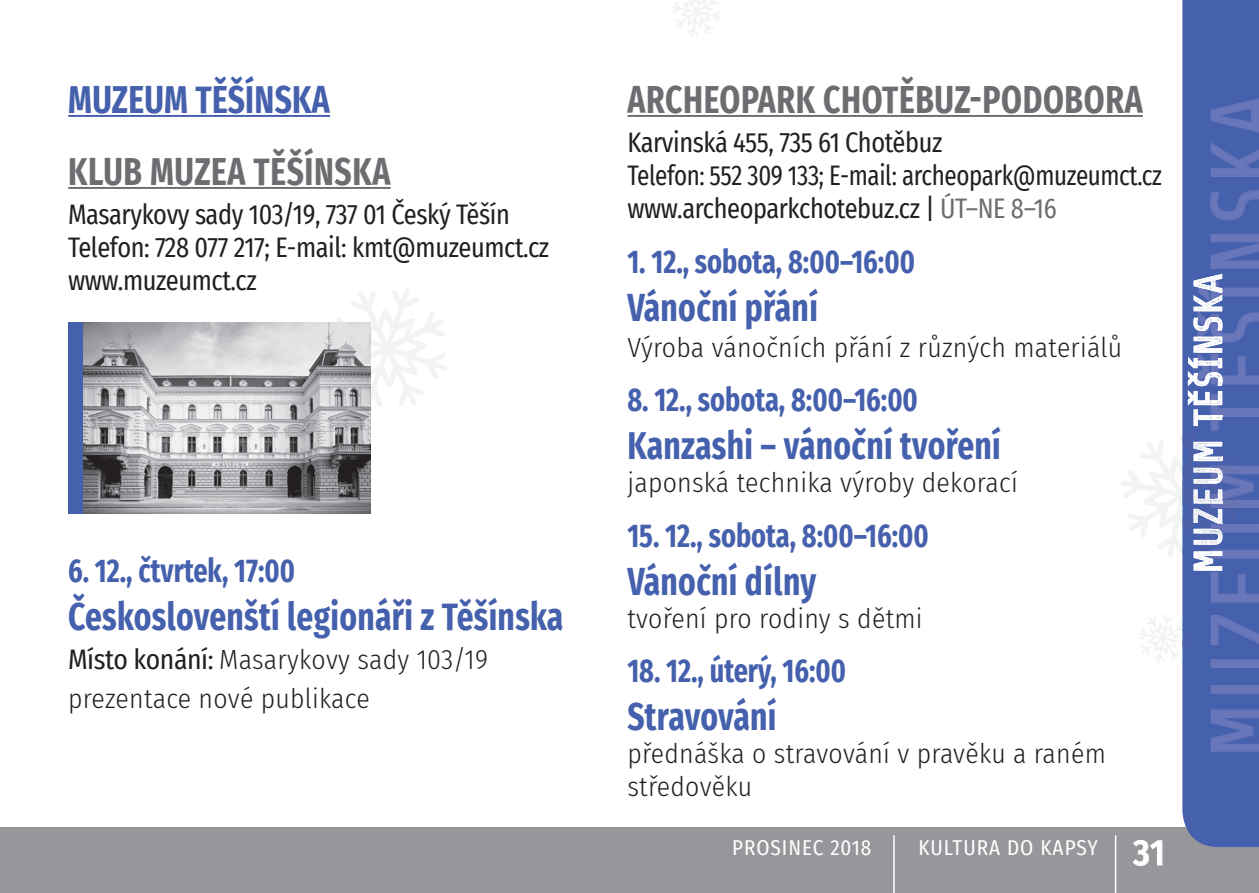
<style>
.page{position:relative;width:1259px;height:893px;background:#fff}
.page>*{position:absolute;margin:0;border:0;box-sizing:border-box;transform-origin:0 0}
.t1{font:90px "Share";letter-spacing:.02em;color:#6976b9}
.t2{font:700 39px "Fira Sans Condensed";letter-spacing:.01em;color:#4560ac;scale:.85 1}
.t3{font:700 39px "Fira Sans Condensed";letter-spacing:.02em;color:#6c6d70;scale:.85 1}
.t4{font:39px "Share";letter-spacing:.04em;color:#fff}
.t5{font:39px "Share";color:#f2f3f4}
.t6{font:700 33px "Fira Sans Condensed";color:#4560ac;scale:.85 1}
.t7{font:27.6px/33px "Fira Sans Condensed";letter-spacing:-.015em;color:#231f20;scale:.95 1}
.t8{font:300 27.6px/33px "Fira Sans Condensed";letter-spacing:.01em;color:#231f20}
.t9{font:21px "Fira Sans Condensed";letter-spacing:.05em;color:#fff}
.s1{font-weight:400}
.s2{color:#6c6d70}
.s3{font-weight:500;font-size:36px}
.s4{color:#6b75b3}
.s5{color:#f2f3f4}
</style>
<div class="page">
<div style="left:0;top:827px;width:1259px;height:66px;background:#95979a"></div>
<hr style="left:1114px;top:835px;width:2px;height:58px;background:#fff">
<hr style="left:893px;top:835px;width:1px;height:58px;background:#fff">
<svg style="left:337px;top:289px;width:110px;height:119px"></svg>
<hr style="left:627px;top:115px;width:515px;height:2px;background:#6c6d70">
<div style="left:1182px;top:0;width:77px;height:847px;background:#4560ac"></div>
<img style="left:83px;top:322px;width:287px;height:191px">
<div style="left:68px;top:322px;width:15px;height:192px;background:#4560ac"></div>
<hr style="left:68px;top:115px;width:262px;height:2px;background:#4560ac">
<hr style="left:68px;top:187px;width:323px;height:2px;background:#6c6d70">
<svg style="left:1120px;top:95px;width:139px;height:657px"></svg>
<svg style="left:672px;top:0;width:49px;height:36px"></svg>
<h2 class="t2" style="left:68px;top:77px;width:309px">MUZEUM TĚŠÍNSKA</h2>
<h2 class="t3" style="left:68px;top:149px;width:380px">KLUB MUZEA TĚŠÍNSKA</h2>
<p class="t7" style="left:68px;top:198px;width:508px">Masarykovy sady 103/19, 737 01 Český Těšín<br>Telefon: 728 077 217; E-mail: kmt@muzeumct.cz www.muzeumct.cz</p>
<p class="t6" style="left:68px;top:551px;width:269px">6. 12., čtvrtek, 17:00</p>
<h2 class="t2" style="left:68px;top:594px;width:584px">Českoslovenští legionáři z Těšínska</h2>
<p class="t8" style="left:68px;top:640px;width:421px;line-height:39px"><span class="s1">Místo konání:</span> Masarykovy sady 103/19 prezentace nové publikace</p>
<h2 class="t3" style="left:627px;top:77px;width:607px">ARCHEOPARK CHOTĚBUZ-PODOBORA</h2>
<p class="t7" style="left:627px;top:126px;width:564px">Karvinská 455, 735 61 Chotěbuz<br>Telefon: 552 309 133; E-mail: archeopark@muzeumct.cz www.archeoparkchotebuz.cz | <span class="s2">ÚT–NE 8–16</span></p>
<p class="t6" style="left:627px;top:242px;width:340px">1. 12., sobota, 8:00–16:00</p>
<h2 class="t2" style="left:627px;top:284px;width:226px">Vánoční přání</h2>
<p class="t8" style="left:627px;top:331px;width:496px">Výroba vánočních přání z různých materiálů</p>
<p class="t6" style="left:627px;top:380px;width:343px">8. 12., sobota, 8:00–16:00</p>
<h2 class="t2" style="left:627px;top:423px;width:441px">Kanzashi – vánoční tvoření</h2>
<p class="t8" style="left:627px;top:466px;width:392px">japonská technika výroby dekorací</p>
<p class="t6" style="left:627px;top:516px;width:356px">15. 12., sobota, 8:00–16:00</p>
<h2 class="t2" style="left:627px;top:558px;width:224px">Vánoční dílny</h2>
<p class="t8" style="left:627px;top:602px;width:297px">tvoření pro rodiny s dětmi</p>
<p class="t6" style="left:627px;top:652px;width:259px">18. 12., úterý, 16:00</p>
<h2 class="t2" style="left:627px;top:694px;width:177px">Stravování</h2>
<p class="t8" style="left:627px;top:738px;width:480px">přednáška o stravování v pravěku a raném středověku</p>
<p class="t9" style="left:732px;top:835px;width:141px">PROSINEC 2018</p>
<p class="t9" style="left:918px;top:835px;width:248px">KULTURA DO KAPSY <span class="s3">31</span></p>
<h1 class="t1" style="left:1211px;top:759px;width:668px;rotate:-90deg">MUZE<span class="s4">UM</span> TĚŠÍNSKA</h1>
<h2 class="t4" style="left:1194px;top:573px;width:301px;rotate:-90deg">M<span class="s5">UZ M</span> TĚŠÍNSKA</h2>
<h2 class="t5" style="left:1194px;top:506px;width:42px;rotate:-90deg">EU</h2>
</div>
